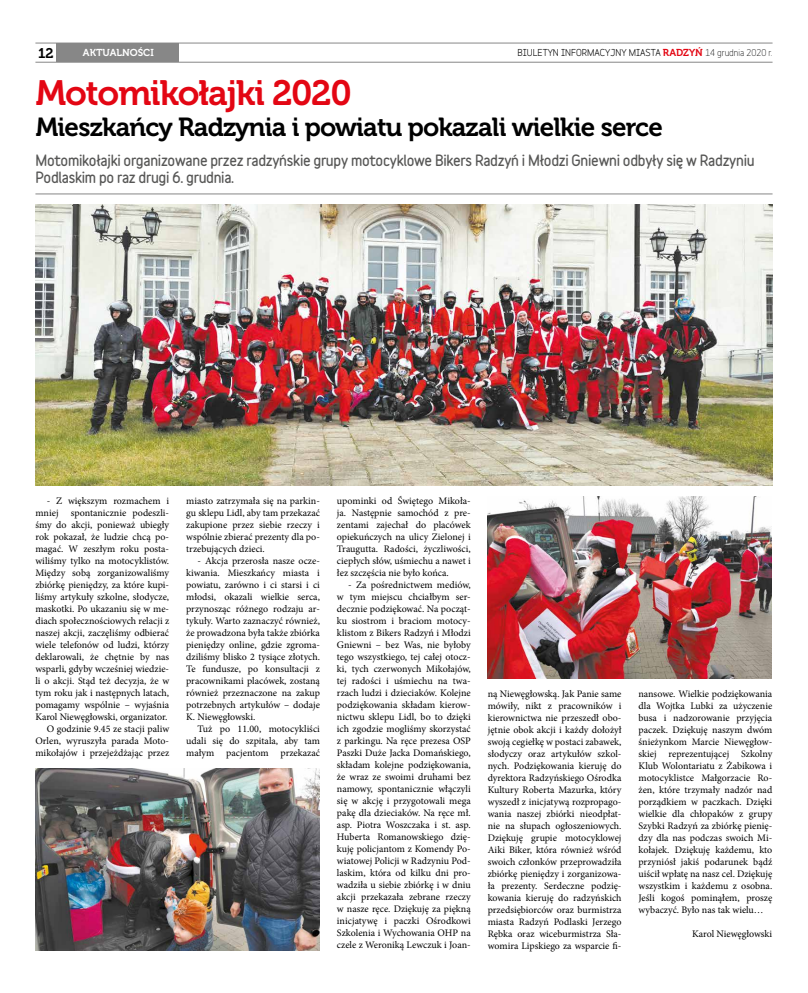
<style>
.page{position:relative;width:808px;height:993px;background:#fff}
.page>*{position:absolute;margin:0;border:0;box-sizing:border-box;transform-origin:0 0}
.t1{font:35px "Museo 700";letter-spacing:-.03em;color:#e30613}
.t2{font:26px "Museo 700";letter-spacing:-.03em;color:#000}
.t3{font:900 14px/17px "Variable";letter-spacing:-.02em;color:#575756}
.t4{font:14px "Museo 700";color:#000}
.t5{font:10px/12px "Minion Pro";color:#000;text-align:justify}
.t6{font:10px "Museo 700";color:#fff}
.t7{font:700 9px "Variable";color:#000}
.s1{font-family:"Museo 700";font-weight:400;font-size:10px;color:#e30613}
.s2{font-weight:400}
</style>
<div class="page">
<div style="left:56px;top:43px;width:123px;height:19px;background:#878787"></div>
<hr style="left:35px;top:43px;width:737px;height:1px;background:#878787">
<hr style="left:35px;top:62px;width:737px;height:1px;background:#878787">
<img style="left:35px;top:204px;width:737px;height:281px">
<hr style="left:35px;top:193px;width:737px;height:1px;background:#878787">
<img style="left:488px;top:496px;width:284px;height:182px">
<img style="left:35px;top:768px;width:285px;height:182px">
<h3 class="t4" style="left:38px;top:45px;width:17px">12</h3>
<p class="t6" style="left:83px;top:47px;width:72px">AKTUALNOŚCI</p>
<p class="t7" style="left:517px;top:45px;width:256px">BIULETYN INFORMACYJNY MIASTA <span class="s1">RADZYŃ</span> <span class="s2">14 grudnia 2020 r.</span></p>
<h1 class="t1" style="left:36px;top:73px;width:317px">Motomikołajki 2020</h1>
<h2 class="t2" style="left:36px;top:112px;width:628px">Mieszkańcy Radzynia i powiatu pokazali wielkie serce</h2>
<h3 class="t3" style="left:35px;top:152px;width:721px">Motomikołajki organizowane przez radzyńskie grupy motocyklowe Bikers Radzyń i Młodzi Gniewni odbyły się w Radzyniu<br>Podlaskim po raz drugi 6. grudnia.</h3>
<p class="t5" style="left:35px;top:494px;width:135px;text-align:right">- Z większym rozmachem i mniej spontanicznie podeszli&shy;śmy do akcji, ponieważ ubiegły rok pokazał, że ludzie chcą po&shy;magać. W zeszłym roku posta&shy;wiliśmy tylko na motocyklistów.<br>Między sobą zorganizowaliśmy zbiórkę pieniędzy, za które kupi&shy;liśmy artykuły szkolne, słodycze, maskotki. Po ukazaniu się w me&shy;diach społecznościowych relacji z naszej akcji, zaczęliśmy odbierać wiele telefonów od ludzi, którzy deklarowali, że chętnie by nas wsparli, gdyby wcześniej wiedzie&shy;li o akcji. Stąd też decyzja, że w tym roku jak i następnych latach, pomagamy wspólnie – wyjaśnia<br>Karol Niewęgłowski, organizator.<br>O godzinie 9.45 ze stacji paliw<br>Orlen, wyruszyła parada Moto&shy;mikołajów i przejeżdżając przez</p>
<p class="t5" style="left:186px;top:494px;width:135px">miasto zatrzymała się na parkin&shy;gu sklepu Lidl, aby tam przekazać zakupione przez siebie rzeczy i wspólnie zbierać prezenty dla po&shy;trzebujących dzieci.</p>
<p class="t5" style="left:186px;top:554px;width:135px;text-indent:11px">- Akcja przerosła nasze ocze&shy;kiwania. Mieszkańcy miasta i powiatu, zarówno i ci starsi i ci młodsi, okazali wielkie serca, przynosząc różnego rodzaju ar&shy;tykuły. Warto zaznaczyć również, że prowadzona była także zbiórka pieniędzy online, gdzie zgroma&shy;dziliśmy blisko 2 tysiące złotych.<br>Te fundusze, po konsultacji z pracownikami placówek, zostaną również przeznaczone na zakup potrzebnych artykułów – dodaje K. Niewęgłowski.</p>
<p class="t5" style="left:186px;top:722px;width:135px;text-indent:11px">Tuż po 11.00, motocykliści udali się do szpitala, aby tam małym pacjentom przekazać</p>
<p class="t5" style="left:337px;top:494px;width:135px">upominki od Świętego Mikoła&shy;ja. Następnie samochód z pre&shy;zentami zajechał do placówek opiekuńczych na ulicy Zielonej i Traugutta. Radości, życzliwości, ciepłych słów, uśmiechu a nawet i łez szczęścia nie było końca.</p>
<p class="t5" style="left:337px;top:578px;width:135px;text-indent:11px">- Za pośrednictwem mediów, w tym miejscu chciałbym ser&shy;decznie podziękować. Na począt&shy;ku siostrom i braciom motocy&shy;klistom z Bikers Radzyń i Młodzi Gniewni – bez Was, nie byłoby tego wszystkiego, tej całej otocz&shy;ki, tych czerwonych Mikołajów, tej radości i uśmiechu na twa&shy;rzach ludzi i dzieciaków. Kolejne podziękowania składam kierow&shy;nictwu sklepu Lidl, bo to dzięki ich zgodzie mogliśmy skorzystać z parkingu. Na ręce prezesa OSP Paszki Duże Jacka Domańskiego, składam kolejne podziękowania, że wraz ze swoimi druhami bez namowy, spontanicznie włączyli się w akcję i przygotowali mega pakę dla dzieciaków. Na ręce mł. asp. Piotra Woszczaka i st. asp.<br>Huberta Romanowskiego dzię&shy;kuję policjantom z Komendy Po&shy;wiatowej Policji w Radzyniu Pod&shy;laskim, która od kilku dni pro&shy;wadziła u siebie zbiórkę i w dniu akcji przekazała zebrane rzeczy w nasze ręce. Dziękuję za piękną inicjatywę i paczki Ośrodkowi Szkolenia i Wychowania OHP na czele z Weroniką Lewczuk i Joan-</p>
<p class="t5" style="left:488px;top:687px;width:135px">ną Niewęgłowską. Jak Panie same mówiły, nikt z pracowników i kierownictwa nie przeszedł obo&shy;jętnie obok akcji i każdy dołożył swoją cegiełkę w postaci zabawek, słodyczy oraz artykułów szkol&shy;nych. Podziękowania kieruję do dyrektora Radzyńskiego Ośrodka Kultury Roberta Mazurka, który wyszedł z inicjatywą rozpropago&shy;wania naszej zbiórki nieodpłat&shy;nie na słupach ogłoszeniowych.<br>Dziękuję grupie motocyklowej Aiki Biker, która również wśród swoich członków przeprowadziła zbiórkę pieniędzy i zorganizowa&shy;ła prezenty. Serdeczne podzię&shy;kowania kieruję do radzyńskich przedsiębiorców oraz burmistrza miasta Radzyń Podlaski Jerzego Rębka oraz wiceburmistrza Sła&shy;womira Lipskiego za wsparcie fi-</p>
<p class="t5" style="left:638px;top:687px;width:135px">nansowe. Wielkie podziękowania dla Wojtka Lubki za użyczenie busa i nadzorowanie przyjęcia paczek. Dziękuję naszym dwóm śnieżynkom Marcie Niewęgłow&shy;skiej reprezentującej Szkolny Klub Wolontariatu z Żabikowa i motocyklistce Małgorzacie Ro&shy;żen, które trzymały nadzór nad porządkiem w paczkach. Dzięki wielkie dla chłopaków z grupy Szybki Radzyń za zbiórkę pienię&shy;dzy dla nas podczas swoich Mi&shy;kołajek. Dziękuję każdemu, kto przyniósł jakiś podarunek bądź uiścił wpłatę na nasz cel. Dziękuję wszystkim i każdemu z osobna.<br>Jeśli kogoś pominąłem, proszę wybaczyć. Było nas tak wielu…</p>
<p class="t5" style="left:692px;top:927px;width:82px">Karol Niewęgłowski</p>
</div>
